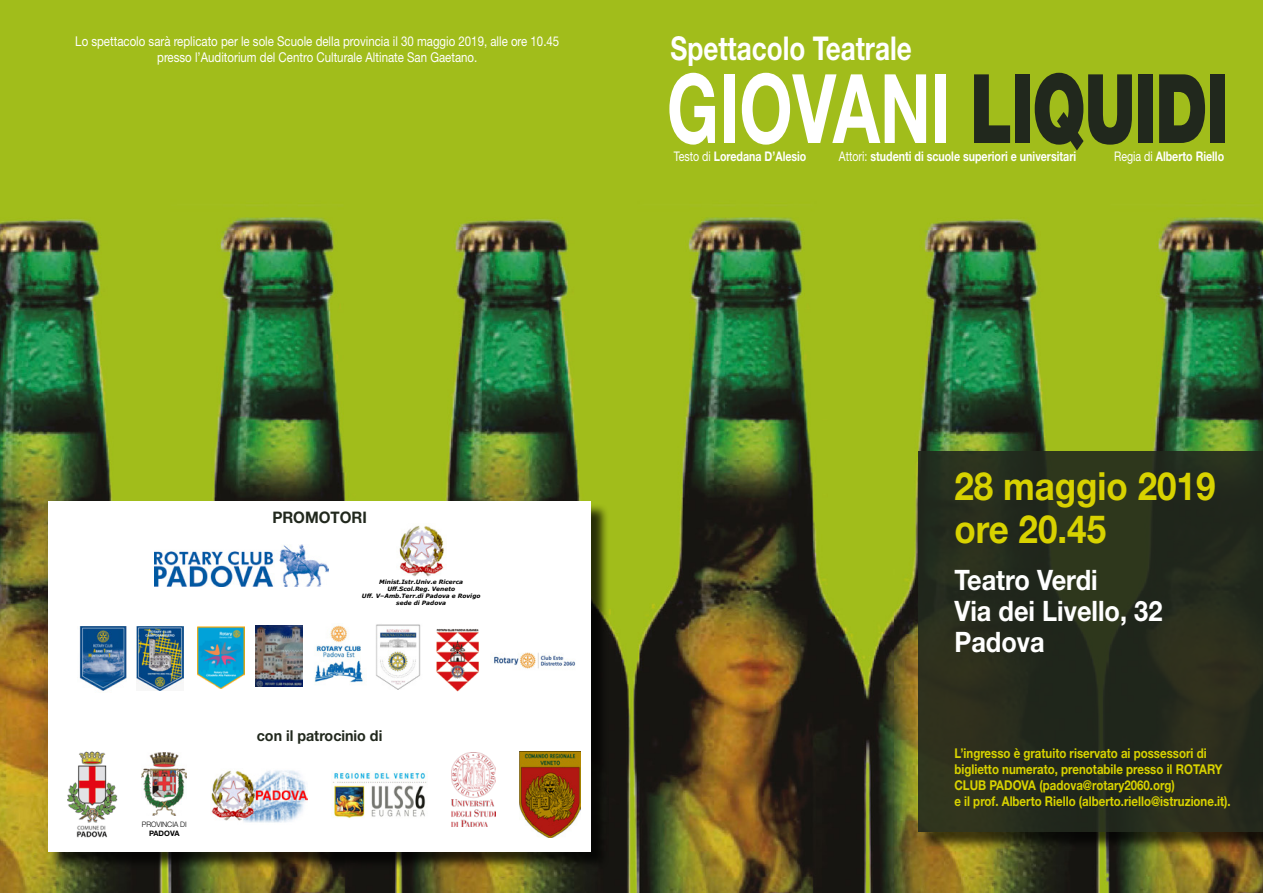
<style>
.page{position:relative;width:1263px;height:893px;background:#fff}
.page>*{position:absolute;margin:0;border:0;box-sizing:border-box;transform-origin:0 0}
.t1{font:700 96.15px "Helvetica Neue LT Std";color:#fff;scale:.72 1}
.t2{font:700 38.85px/42.8px "Helvetica Neue LT Std";color:#d8d200;scale:.9 1}
.t3{font:700 32.85px "Helvetica Neue LT Std";color:#fff;scale:.8 1}
.t4{font:700 28.2px/31px "Helvetica Neue LT Std";color:#fff;scale:.9 1}
.t5{font:700 15.9px "Helvetica Neue LT Std";color:#21281d;scale:.95 1}
.t6{font:700 15px "Helvetica Neue LT Std";color:#21281d;scale:.95 1}
.t7{font:700 13.5px/16.2px "Helvetica Neue LT Std";color:#d8d200;scale:.85 1}
.t8{font:13.5px/16.2px "Helvetica Neue LT Std";color:#fff;text-align:center;scale:.85 1}
.t9{font:700 13.35px "Helvetica Neue LT Std";color:#fff;scale:.8 1}
.t10{font:300 7.5px "Helvetica Neue LT Std";letter-spacing:-.01em;color:#000}
.t11{font:700 7.5px "Helvetica Neue LT Std";color:#000}
.t12{font:italic 700 5.85px/7.1px "Verdana";color:#000;text-align:center}
.s1{font-weight:900;color:#21281d}
.s2{font-weight:400}
</style>
<div class="page">
<img style="left:0;top:0;width:1263px;height:893px">
<div style="left:921px;top:454px;width:342px;height:397px;background:#000;opacity:.75"></div>
<div style="left:918px;top:452px;width:345px;height:380px;background:#21281d"></div>
<div style="left:51px;top:503px;width:559px;height:367px;background:#000;opacity:.75"></div>
<div style="left:48px;top:501px;width:543px;height:350px;background:#fff"></div>
<img style="left:399px;top:525px;width:45px;height:52px">
<img style="left:67px;top:751px;width:51px;height:87px">
<img style="left:211px;top:770px;width:96px;height:53px">
<img style="left:333px;top:772px;width:94px;height:46px">
<img style="left:520px;top:751px;width:60px;height:87px">
<img style="left:155px;top:545px;width:174px;height:42px">
<img style="left:79px;top:626px;width:47px;height:65px">
<img style="left:136px;top:626px;width:48px;height:65px">
<img style="left:197px;top:626px;width:48px;height:63px">
<img style="left:255px;top:625px;width:48px;height:61px">
<img style="left:314px;top:625px;width:49px;height:58px">
<img style="left:376px;top:624px;width:45px;height:65px">
<img style="left:436px;top:629px;width:43px;height:62px">
<img style="left:494px;top:652px;width:82px;height:17px">
<img style="left:142px;top:753px;width:45px;height:62px">
<img style="left:451px;top:753px;width:45px;height:73px">
<p class="t8" style="left:75px;top:33px;width:571px">Lo spettacolo sarà replicato per le sole Scuole della provincia il 30 maggio 2019, alle ore 10.45 presso l’Auditorium del Centro Culturale Altinate San Gaetano.</p>
<h3 class="t3" style="left:670px;top:28px;width:303px">Spettacolo Teatrale</h3>
<h1 class="t1" style="left:667px;top:49px;width:782px">GIOVANI <span class="s1">LIQUIDI</span></h1>
<p class="t9" style="left:674px;top:148px;width:167px"><span class="s2">Testo di</span> Loredana D’Alesio</p>
<p class="t9" style="left:839px;top:148px;width:298px"><span class="s2">Attori:</span> studenti di scuole superiori e universitari</p>
<p class="t9" style="left:1114px;top:148px;width:139px"><span class="s2">Regia di</span> Alberto Riello</p>
<p class="t10" style="left:142px;top:820px;width:46px">PROVINCIA DI</p>
<p class="t11" style="left:149px;top:829px;width:32px">PADOVA</p>
<p class="t5" style="left:272px;top:508px;width:101px">PROMOTORI</p>
<p class="t12" style="left:362px;top:578px;width:120px">Minist.Istr.Univ.e Ricerca<br>Uff.Scol.Reg. Veneto<br>Uff. V–Amb.Terr.di Padova e Rovigo sede di Padova</p>
<p class="t6" style="left:257px;top:726px;width:134px">con il patrocinio di</p>
<h2 class="t2" style="left:954px;top:464px;width:292px">28 maggio 2019 ore 20.45</h2>
<h3 class="t4" style="left:954px;top:564px;width:233px">Teatro Verdi<br>Via dei Livello, 32<br>Padova</h3>
<p class="t7" style="left:954px;top:744px;width:327px">L’ingresso è gratuito riservato ai possessori di biglietto numerato, prenotabile presso il ROTARY CLUB PADOVA (padova@rotary2060.org)<br>e il prof. Alberto Riello (alberto.riello@istruzione.it).</p>
</div>
